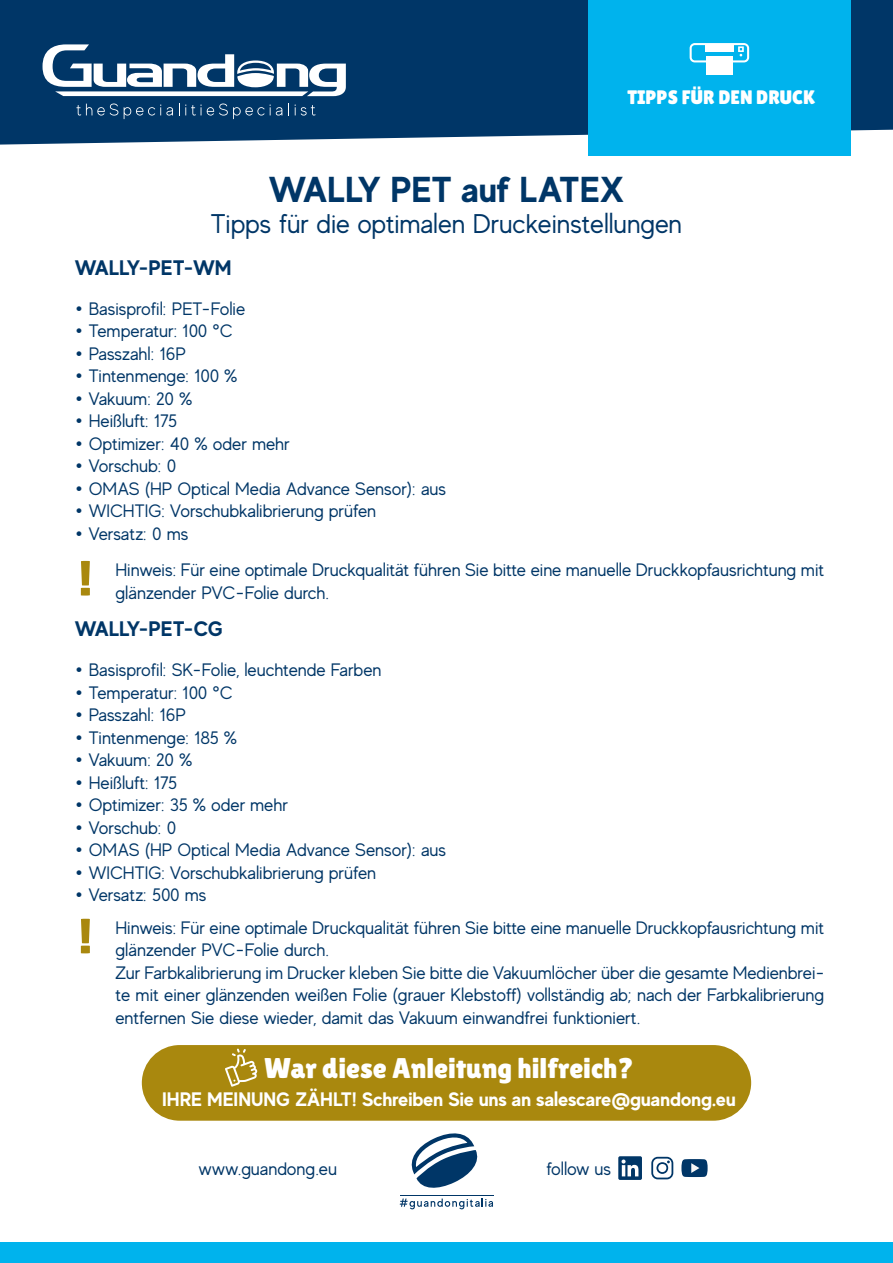
<style>
.page{position:relative;width:893px;height:1263px;background:#fff}
.page>*{position:absolute;margin:0;border:0;box-sizing:border-box;transform-origin:0 0}
.t1{font:700 36px "MADE Evolve Sans";color:#003667}
.t2{font:28.5px "Lilita One";color:#fff}
.t3{font:27px "MADE Evolve Sans";color:#003667}
.t4{font:700 21px "MADE Evolve Sans";letter-spacing:-.005em;color:#003667}
.t5{font:700 19.5px "MADE Evolve Sans";color:#fff}
.t6{font:19.5px "Lilita One";color:#fff}
.t7{font:18px/22.5px "MADE Evolve Sans";color:#003667}
.s1{font-family:"Gotham"}
</style>
<div class="page">
<div style="left:0;top:0;width:893px;height:145px;background:#003667"></div>
<div style="left:588px;top:0;width:262px;height:155px;background:#00b3ed"></div>
<svg style="left:43px;top:44px;width:303px;height:52px"></svg>
<svg style="left:76px;top:104px;width:42px;height:12px"></svg>
<svg style="left:124px;top:105px;width:49px;height:14px"></svg>
<svg style="left:179px;top:103px;width:103px;height:16px;background:#1c4c78"></svg>
<svg style="left:288px;top:103px;width:1px;height:12px"></svg>
<svg style="left:295px;top:105px;width:21px;height:11px"></svg>
<svg style="left:690px;top:43px;width:59px;height:19px"></svg>
<div style="left:706px;top:56px;width:26px;height:19px;background:#fff"></div>
<div style="left:705px;top:44px;width:28px;height:7px;background:#fff"></div>
<div style="left:0;top:1242px;width:893px;height:21px;background:#00b3ed"></div>
<svg style="left:411px;top:1133px;width:67px;height:55px"></svg>
<hr style="left:400px;top:1195px;width:93px;height:1px;background:#003667">
<svg style="left:400px;top:1198px;width:93px;height:11px"></svg>
<svg style="left:618px;top:1156px;width:24px;height:24px"></svg>
<svg style="left:651px;top:1157px;width:22px;height:22px"></svg>
<svg style="left:681px;top:1159px;width:27px;height:18px"></svg>
<div style="left:142px;top:1045px;width:609px;height:76px;background:#a9880e;border-radius:38px"></div>
<svg style="left:225px;top:1048px;width:33px;height:39px"></svg>
<svg style="left:81px;top:561px;width:9px;height:34px"></svg>
<svg style="left:81px;top:919px;width:9px;height:34px"></svg>
<p class="t6" style="left:627px;top:86px;width:189px">TIPPS FÜR DEN DRUCK</p>
<p class="t1" style="left:269px;top:166px;width:357px">WALLY PET auf LATEX</p>
<p class="t3" style="left:211px;top:206px;width:473px">Tipps für die optimalen Druckeinstellungen</p>
<p class="t4" style="left:75px;top:254px;width:158px">WALLY-PET-WM</p>
<p class="t7" style="left:75px;top:297px;width:172px"><span class="s1">•</span> Basisprofil: PET-Folie</p>
<p class="t7" style="left:75px;top:319px;width:159px"><span class="s1">•</span> Temperatur: 100 °C</p>
<p class="t7" style="left:75px;top:342px;width:113px"><span class="s1">•</span> Passzahl: 16P</p>
<p class="t7" style="left:75px;top:364px;width:164px"><span class="s1">•</span> Tintenmenge: 100 %</p>
<p class="t7" style="left:75px;top:387px;width:119px"><span class="s1">•</span> Vakuum: 20 %</p>
<p class="t7" style="left:75px;top:409px;width:104px"><span class="s1">•</span> Heißluft: 175</p>
<p class="t7" style="left:75px;top:432px;width:216px"><span class="s1">•</span> Optimizer: 40 % oder mehr</p>
<p class="t7" style="left:75px;top:454px;width:103px"><span class="s1">•</span> Vorschub: 0</p>
<p class="t7" style="left:75px;top:477px;width:373px"><span class="s1">•</span> OMAS (HP Optical Media Advance Sensor): aus</p>
<p class="t7" style="left:75px;top:499px;width:303px"><span class="s1">•</span> WICHTIG: Vorschubkalibrierung prüfen</p>
<p class="t7" style="left:75px;top:522px;width:115px"><span class="s1">•</span> Versatz: 0 ms</p>
<p class="t7" style="left:116px;top:558px;width:710px">Hinweis: Für eine optimale Druckqualität führen Sie bitte eine manuelle Druckkopfausrichtung mit glänzender PVC-Folie durch.</p>
<p class="t4" style="left:75px;top:615px;width:149px">WALLY-PET-CG</p>
<p class="t7" style="left:75px;top:658px;width:308px"><span class="s1">•</span> Basisprofil: SK-Folie, leuchtende Farben</p>
<p class="t7" style="left:75px;top:681px;width:159px"><span class="s1">•</span> Temperatur: 100 °C</p>
<p class="t7" style="left:75px;top:703px;width:113px"><span class="s1">•</span> Passzahl: 16P</p>
<p class="t7" style="left:75px;top:726px;width:164px"><span class="s1">•</span> Tintenmenge: 185 %</p>
<p class="t7" style="left:75px;top:748px;width:119px"><span class="s1">•</span> Vakuum: 20 %</p>
<p class="t7" style="left:75px;top:771px;width:104px"><span class="s1">•</span> Heißluft: 175</p>
<p class="t7" style="left:75px;top:793px;width:215px"><span class="s1">•</span> Optimizer: 35 % oder mehr</p>
<p class="t7" style="left:75px;top:816px;width:103px"><span class="s1">•</span> Vorschub: 0</p>
<p class="t7" style="left:75px;top:838px;width:373px"><span class="s1">•</span> OMAS (HP Optical Media Advance Sensor): aus</p>
<p class="t7" style="left:75px;top:861px;width:303px"><span class="s1">•</span> WICHTIG: Vorschubkalibrierung prüfen</p>
<p class="t7" style="left:75px;top:883px;width:133px"><span class="s1">•</span> Versatz: 500 ms</p>
<p class="t7" style="left:116px;top:916px;width:710px">Hinweis: Für eine optimale Druckqualität führen Sie bitte eine manuelle Druckkopfausrichtung mit glänzender PVC-Folie durch.</p>
<p class="t7" style="left:116px;top:961px;width:710px;text-align:justify">Zur Farbkalibrierung im Drucker kleben Sie bitte die Vakuumlöcher über die gesamte Medienbrei&shy;te mit einer glänzenden weißen Folie (grauer Klebstoff) vollständig ab; nach der Farbkalibrierung entfernen Sie diese wieder, damit das Vakuum einwandfrei funktioniert.</p>
<p class="t2" style="left:264px;top:1052px;width:371px">War diese Anleitung hilfreich?</p>
<p class="t5" style="left:162px;top:1087px;width:575px">IHRE MEINUNG ZÄHLT! Schreiben Sie uns an salescare@guandong.eu</p>
<p class="t7" style="left:199px;top:1156px;width:140px">www.guandong.eu</p>
<p class="t7" style="left:546px;top:1156px;width:66px">follow us</p>
</div>
